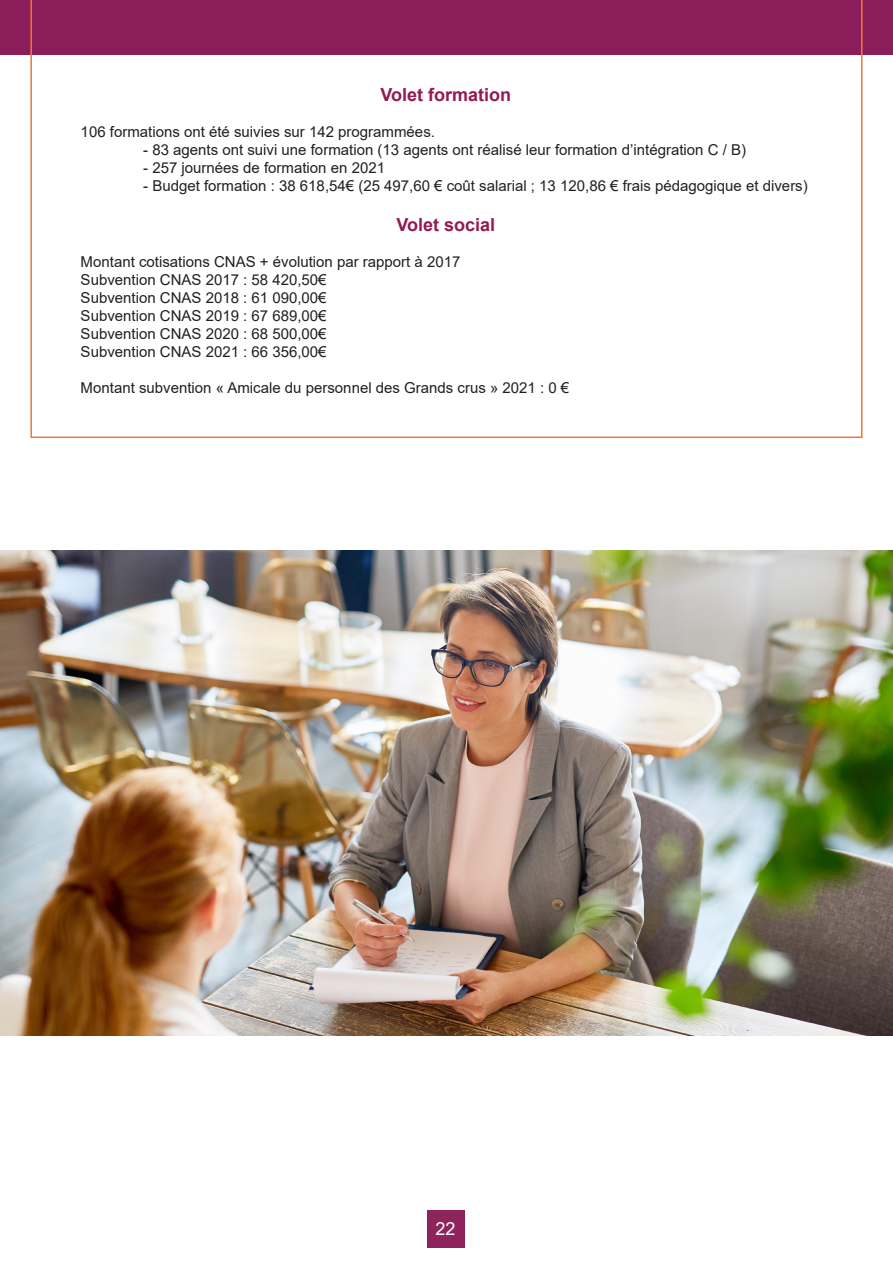
<style>
.page{position:relative;width:893px;height:1263px;background:#fff}
.page>*{position:absolute;margin:0;border:0;box-sizing:border-box;transform-origin:0 0}
.t1{font:700 18px "Arial";color:#921a55}
.t2{font:18px "Arial";color:#fff}
.t3{font:15px "Arial";color:#231f20}
</style>
<div class="page">
<div style="left:428px;top:1210px;width:37px;height:37px;background:#8d245b"></div>
<div style="left:0;top:0;width:893px;height:55px;background:#8c1d5b"></div>
<svg style="left:30px;top:0;width:832px;height:438px"></svg>
<img style="left:0;top:551px;width:893px;height:484px">
<p class="t1" style="left:380px;top:82px;width:132px">Volet formation</p>
<p class="t3" style="left:81px;top:122px;width:356px">106 formations ont été suivies sur 142 programmées.</p>
<p class="t3" style="left:143px;top:140px;width:604px">- 83 agents ont suivi une formation (13 agents ont réalisé leur formation d’intégration C / B)</p>
<p class="t3" style="left:143px;top:158px;width:243px">- 257 journées de formation en 2021</p>
<p class="t3" style="left:143px;top:176px;width:666px">- Budget formation : 38 618,54€ (25 497,60 € coût salarial ; 13 120,86 € frais pédagogique et divers)</p>
<p class="t1" style="left:396px;top:212px;width:100px">Volet social</p>
<p class="t3" style="left:81px;top:251px;width:381px">Montant cotisations CNAS + évolution par rapport à 2017</p>
<p class="t3" style="left:81px;top:269px;width:247px">Subvention CNAS 2017 : 58 420,50€</p>
<p class="t3" style="left:81px;top:287px;width:247px">Subvention CNAS 2018 : 61 090,00€</p>
<p class="t3" style="left:81px;top:305px;width:247px">Subvention CNAS 2019 : 67 689,00€</p>
<p class="t3" style="left:81px;top:323px;width:247px">Subvention CNAS 2020 : 68 500,00€</p>
<p class="t3" style="left:81px;top:341px;width:247px">Subvention CNAS 2021 : 66 356,00€</p>
<p class="t3" style="left:81px;top:377px;width:490px">Montant subvention « Amicale du personnel des Grands crus » 2021 : 0 €</p>
<p class="t2" style="left:435px;top:1216px;width:22px">22</p>
</div>
